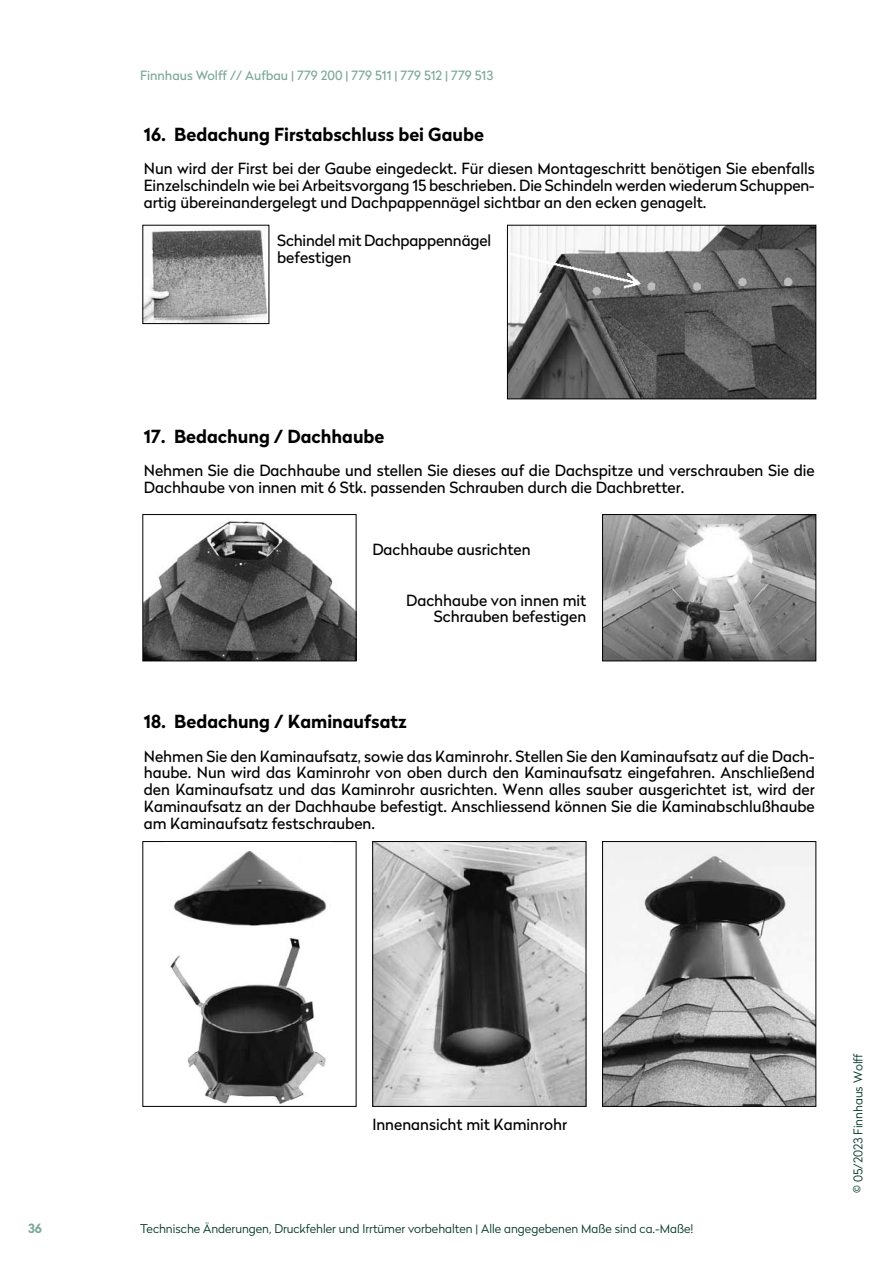
<style>
.page{position:relative;width:893px;height:1263px;background:#fff}
.page>*{position:absolute;margin:0;border:0;box-sizing:border-box;transform-origin:0 0}
.t1{font:700 18px "Radikal";color:#000}
.t2{font:15.45px/16.8px "Radikal";color:#000;text-align:justify}
.t3{font:12.75px "Radikal";color:#7ca79b}
.t4{font:700 12.75px "Radikal";color:#7ca79b}
.t5{font:300 12px "Radikal";color:#003629}
</style>
<div class="page">
<img style="left:144px;top:229px;width:123px;height:93px">
<img style="left:144px;top:521px;width:210px;height:138px">
<div style="left:142px;top:514px;width:214px;height:147px;border:1px solid #000"></div>
<img style="left:170px;top:937px;width:156px;height:167px">
<div style="left:142px;top:841px;width:214px;height:266px;border:1px solid #000"></div>
<img style="left:374px;top:843px;width:210px;height:262px">
<div style="left:372px;top:841px;width:214px;height:266px;border:1px solid #000"></div>
<img style="left:604px;top:843px;width:210px;height:262px">
<div style="left:602px;top:841px;width:214px;height:266px;border:1px solid #000"></div>
<img style="left:604px;top:516px;width:210px;height:143px">
<div style="left:602px;top:514px;width:214px;height:147px;border:1px solid #000"></div>
<img style="left:509px;top:227px;width:305px;height:170px">
<div style="left:507px;top:225px;width:309px;height:174px;border:1px solid #000"></div>
<img style="left:173px;top:851px;width:153px;height:75px">
<p class="t3" style="left:140px;top:67px;width:354px">Finnhaus Wolff // Aufbau | 779 200 | 779 511 | 779 512 | 779 513</p>
<p class="t1" style="left:144px;top:121px;width:342px">16. Bedachung Firstabschluss bei Gaube</p>
<p class="t2" style="left:144px;top:160px;width:672px">Nun wird der First bei der Gaube eingedeckt. Für diesen Montageschritt benötigen Sie ebenfalls Einzelschindeln wie bei Arbeitsvorgang 15 beschrieben. Die Schindeln werden wiederum Schuppen&shy;artig übereinandergelegt und Dachpappennägel sichtbar an den ecken genagelt.</p>
<p class="t2" style="left:277px;top:231px;width:215px">Schindel mit Dachpappennägel befestigen</p>
<p class="t1" style="left:144px;top:423px;width:242px">17. Bedachung / Dachhaube</p>
<p class="t2" style="left:144px;top:462px;width:672px">Nehmen Sie die Dachhaube und stellen Sie dieses auf die Dachspitze und verschrauben Sie die<br>Dachhaube von innen mit 6 Stk. passenden Schrauben durch die Dachbretter.</p>
<p class="t2" style="left:372px;top:541px;width:160px">Dachhaube ausrichten</p>
<p class="t2" style="left:406px;top:591px;width:182px;text-align:right">Dachhaube von innen mit<br>Schrauben befestigen</p>
<p class="t1" style="left:144px;top:708px;width:264px">18. Bedachung / Kaminaufsatz</p>
<p class="t2" style="left:144px;top:747px;width:672px">Nehmen Sie den Kaminaufsatz, sowie das Kaminrohr. Stellen Sie den Kaminaufsatz auf die Dach&shy;haube. Nun wird das Kaminrohr von oben durch den Kaminaufsatz eingefahren. Anschließend den Kaminaufsatz und das Kaminrohr ausrichten. Wenn alles sauber ausgerichtet ist, wird der Kaminaufsatz an der Dachhaube befestigt. Anschliessend können Sie die Kaminabschlußhaube am Kaminaufsatz festschrauben.</p>
<p class="t2" style="left:372px;top:1115px;width:196px">Innenansicht mit Kaminrohr</p>
<p class="t4" style="left:28px;top:1219px;width:15px">36</p>
<p class="t5" style="left:140px;top:1220px;width:555px">Technische Änderungen, Druckfehler und Irrtümer vorbehalten | Alle angegebenen Maße sind ca.-Maße!</p>
<p class="t5" style="left:850px;top:1193px;width:141px;rotate:-90deg">© 05/2023 Finnhaus Wolff</p>
</div>
